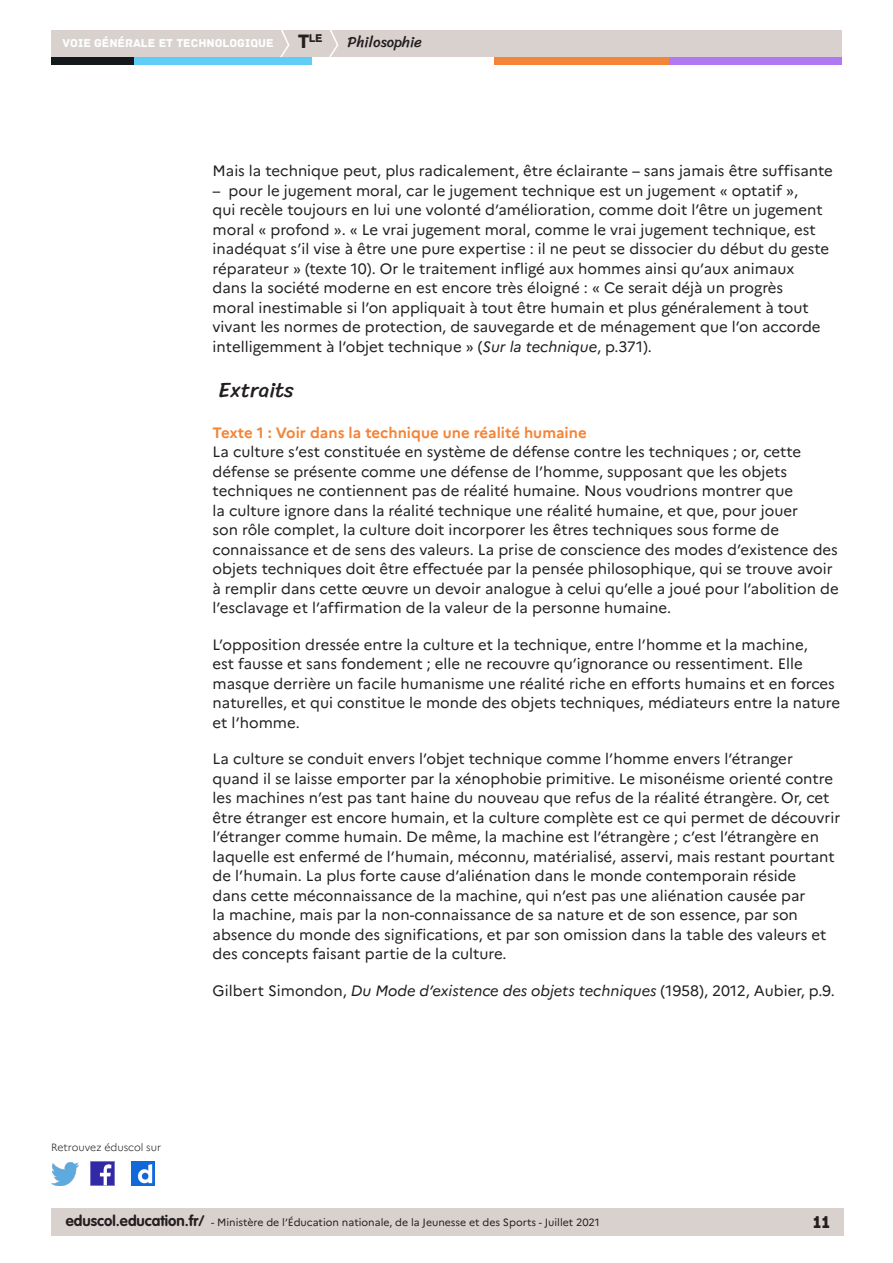
<style>
.page{position:relative;width:893px;height:1263px;background:#fff}
.page>*{position:absolute;margin:0;border:0;box-sizing:border-box;transform-origin:0 0}
._02_titre_1{font:21px "Sriracha";color:#231f20}
.t1{font:18px "Archive";color:#231f20}
.Texte_courant{font:15px/19.5px "Marianne";color:#231f20}
._04_titre_3{font:700 15px "Marianne";color:#f48437}
.t2{font:15px "Sriracha";color:#231f20}
.t3{font:12px "Archive";color:#fff}
.t4{font:11.85px "Archive";color:#231f20}
.t5{font:10.5px "Marianne";color:#231f20}
.t6{font:300 10.5px "Marianne";color:#231f20}
.s1{font-size:20.4px}
.s2{font-style:italic}
.s3{font-family:"VAG Rounded Std";font-weight:700;font-size:15px}
</style>
<div class="page">
<div style="left:51px;top:1209px;width:792px;height:27px;background:#d8d1ce"></div>
<img style="left:91px;top:1162px;width:23px;height:23px">
<img style="left:51px;top:1163px;width:28px;height:22px">
<img style="left:132px;top:1162px;width:22px;height:23px">
<div style="left:51px;top:30px;width:791px;height:27px;background:#d8d1ce"></div>
<svg style="left:280px;top:30px;width:10px;height:27px"></svg>
<svg style="left:329px;top:30px;width:9px;height:27px"></svg>
<div style="left:133px;top:57px;width:179px;height:8px;background:#5fcdf5"></div>
<div style="left:51px;top:57px;width:82px;height:8px;background:#141a1c"></div>
<div style="left:667px;top:57px;width:175px;height:8px;background:#b078f2"></div>
<div style="left:494px;top:57px;width:175px;height:8px;background:#f48437"></div>
<p class="t4" style="left:298px;top:31px;width:26px"><span class="s1">T</span>le</p>
<p class="t3" style="left:63px;top:36px;width:212px">VOIE GÉNÉRALE ET TECHNOLOGIQUE</p>
<p class="t2" style="left:348px;top:33px;width:76px">Philosophie</p>
<p class="Texte_courant" style="left:213px;top:161px;width:622px">Mais la technique peut, plus radicalement, être éclairante – sans jamais être suffisante</p>
<p class="Texte_courant" style="left:213px;top:180px;width:618px">– pour le jugement moral, car le jugement technique est un jugement « optatif »,<br>qui recèle toujours en lui une volonté d’amélioration, comme doit l’être un jugement moral « profond ». « Le vrai jugement moral, comme le vrai jugement technique, est inadéquat s’il vise à être une pure expertise : il ne peut se dissocier du début du geste réparateur » (texte 10). Or le traitement infligé aux hommes ainsi qu’aux animaux dans la société moderne en est encore très éloigné : « Ce serait déjà un progrès<br>moral inestimable si l’on appliquait à tout être humain et plus généralement à tout vivant les normes de protection, de sauvegarde et de ménagement que l’on accorde intelligemment à l’objet technique » (<span class="s2">Sur la technique</span>, p.371).</p>
<p class="_02_titre_1" style="left:219px;top:377px;width:77px">Extraits</p>
<p class="_04_titre_3" style="left:213px;top:423px;width:376px">Texte 1 : Voir dans la technique une réalité humaine</p>
<p class="Texte_courant" style="left:213px;top:442px;width:628px">La culture s’est constituée en système de défense contre les techniques ; or, cette défense se présente comme une défense de l’homme, supposant que les objets techniques ne contiennent pas de réalité humaine. Nous voudrions montrer que<br>la culture ignore dans la réalité technique une réalité humaine, et que, pour jouer<br>son rôle complet, la culture doit incorporer les êtres techniques sous forme de connaissance et de sens des valeurs. La prise de conscience des modes d’existence des objets techniques doit être effectuée par la pensée philosophique, qui se trouve avoir à remplir dans cette œuvre un devoir analogue à celui qu’elle a joué pour l’abolition de l’esclavage et l’affirmation de la valeur de la personne humaine.</p>
<p class="Texte_courant" style="left:213px;top:635px;width:629px">L’opposition dressée entre la culture et la technique, entre l’homme et la machine,<br>est fausse et sans fondement ; elle ne recouvre qu’ignorance ou ressentiment. Elle masque derrière un facile humanisme une réalité riche en efforts humains et en forces naturelles, et qui constitue le monde des objets techniques, médiateurs entre la nature et l’homme.</p>
<p class="Texte_courant" style="left:213px;top:749px;width:629px">La culture se conduit envers l’objet technique comme l’homme envers l’étranger quand il se laisse emporter par la xénophobie primitive. Le misonéisme orienté contre les machines n’est pas tant haine du nouveau que refus de la réalité étrangère. Or, cet être étranger est encore humain, et la culture complète est ce qui permet de découvrir l’étranger comme humain. De même, la machine est l’étrangère ; c’est l’étrangère en laquelle est enfermé de l’humain, méconnu, matérialisé, asservi, mais restant pourtant de l’humain. La plus forte cause d’aliénation dans le monde contemporain réside<br>dans cette méconnaissance de la machine, qui n’est pas une aliénation causée par<br>la machine, mais par la non-connaissance de sa nature et de son essence, par son absence du monde des significations, et par son omission dans la table des valeurs et des concepts faisant partie de la culture.</p>
<p class="Texte_courant" style="left:213px;top:981px;width:624px">Gilbert Simondon, <span class="s2">Du Mode d’existence des objets techniques</span> (1958), 2012, Aubier, p.9.</p>
<p class="t6" style="left:51px;top:1141px;width:112px">Retrouvez éduscol sur</p>
<p class="t5" style="left:66px;top:1216px;width:535px"><span class="s3">eduscol.education.fr/</span> - Ministère de l’Éducation nationale, de la Jeunesse et des Sports - Juillet 2021</p>
<p class="t1" style="left:813px;top:1211px;width:19px">11</p>
</div>
